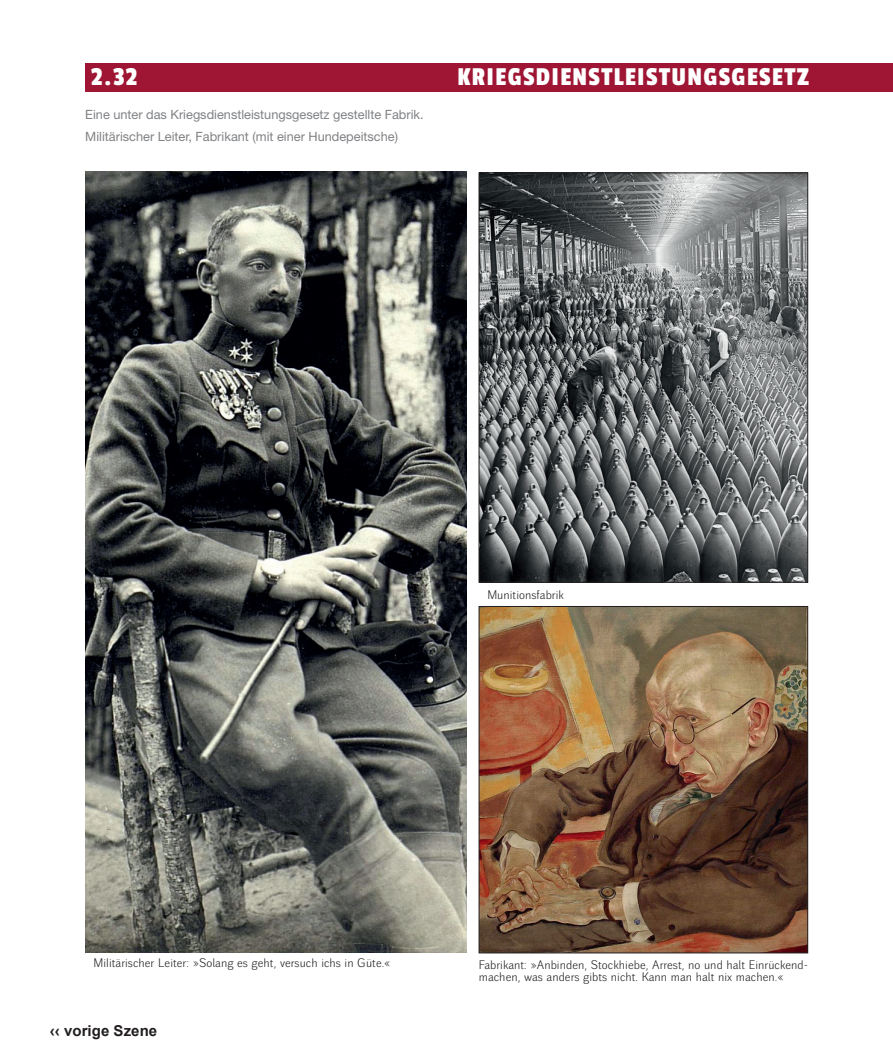
<style>
.page{position:relative;width:893px;height:1063px;background:#fff}
.page>*{position:absolute;margin:0;border:0;box-sizing:border-box;transform-origin:0 0}
.t1{font:27px "Passion One";letter-spacing:.05em;color:#fff}
.t2{font:700 15px "Arial";letter-spacing:.005em;color:#221e1f}
.t3{font:12.75px/21.8px "Helvetica Neue";color:#808285}
.t4{font:12px/12px "Walbaum Grotesk 32 Pro";letter-spacing:.005em;color:#231f20}
</style>
<div class="page">
<img style="left:85px;top:172px;width:381px;height:780px">
<img style="left:481px;top:175px;width:325px;height:405px">
<div style="left:479px;top:173px;width:329px;height:409px;border:1px solid #231f20"></div>
<div style="left:85px;top:63px;width:808px;height:28px;background:#9e1633"></div>
<img style="left:481px;top:608px;width:325px;height:343px">
<div style="left:479px;top:606px;width:329px;height:347px;border:1px solid #231f20"></div>
<h1 class="t1" style="left:91px;top:63px;width:47px">2.32</h1>
<h1 class="t1" style="left:457px;top:63px;width:353px">KRIEGSDIENSTLEISTUNGSGESETZ</h1>
<p class="t3" style="left:85px;top:103px;width:340px">Eine unter das Kriegsdienstleistungsgesetz gestellte Fabrik.<br>Militärischer Leiter, Fabrikant (mit einer Hundepeitsche)</p>
<p class="t4" style="left:487px;top:589px;width:78px">Munitionsfabrik</p>
<p class="t4" style="left:94px;top:958px;width:299px">Militärischer Leiter: »Solang es geht, versuch ichs in Güte.«</p>
<p class="t2" style="left:50px;top:1020px;width:109px">‹‹ vorige Szene</p>
<p class="t4" style="left:479px;top:959px;width:331px">Fabrikant: »Anbinden, Stockhiebe, Arrest, no und halt Einrückend&shy;machen, was anders gibts nicht. Kann man halt nix machen.«</p>
</div>
